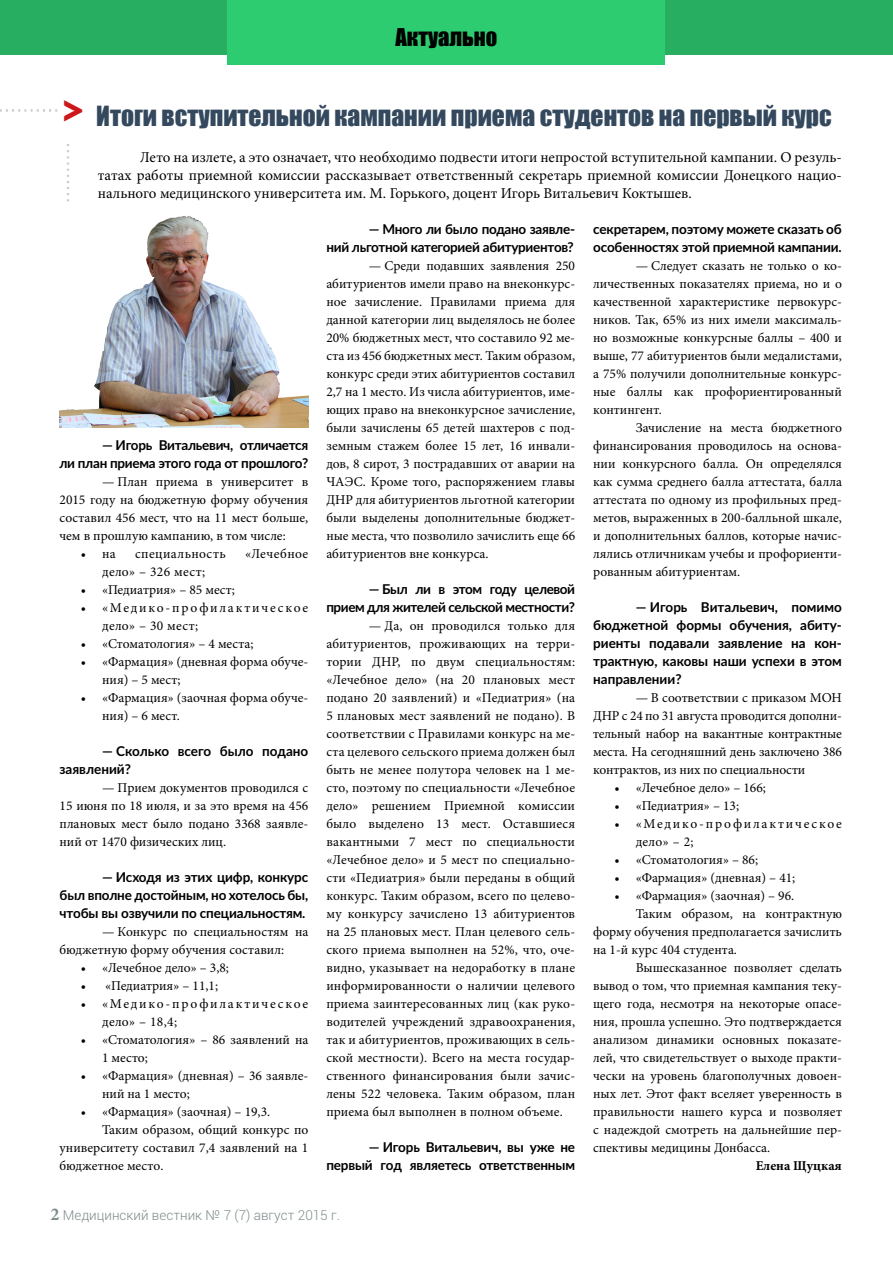
<style>
.page{position:relative;width:893px;height:1263px;background:#fff}
.page>*{position:absolute;margin:0;border:0;box-sizing:border-box;transform-origin:0 0}
.t1{font:25.5px "Impact";color:#34495e}
.t2{font:22.5px "Impact";color:#000}
.t3{font:15px/18px "Minion Pro";color:#000;text-align:justify}
.t4{font:13.5px/18px "Minion Pro";color:#000;text-align:justify}
.t5{font:700 13.5px/18px "Lato";letter-spacing:-.015em;color:#000;text-align:right}
.t6{font:13.5px/18px "Minion Pro";letter-spacing:.135em;color:#000}
.t7{font:13.5px/18px "Minion Pro";letter-spacing:.13em;color:#000}
.t8{font:13.5px "Minion Pro";letter-spacing:.03em;color:#000}
.t9{font:300 13.5px "Roboto";color:#7f8c8d}
.t10{font:700 13.5px "Minion Pro";color:#000}
.s1{font-family:"Lato";font-weight:800;font-size:45px;color:#cd171a}
.s2{font-family:"Minion Pro";font-weight:700;font-size:18px}
</style>
<div class="page">
<div style="left:0;top:0;width:893px;height:54px;background:#27ae60"></div>
<div style="left:228px;top:0;width:437px;height:65px;background:#2ecc71"></div>
<img style="left:0;top:109px;width:58px;height:3px">
<img style="left:60px;top:199px;width:248px;height:228px">
<h2 class="t2" style="left:396px;top:20px;width:103px">Актуально</h2>
<h1 class="t1" style="left:60px;top:96px;width:774px"><span class="s1">&gt;</span> Итоги вступительной кампании приема студентов на первый курс</h1>
<p class="t3" style="left:98px;top:148px;width:746px;text-indent:43px">Лето на излете, а это означает, что необходимо подвести итоги непростой вступительной кампании. О резуль&shy;татах работы приемной комиссии рассказывает ответственный секретарь приемной комиссии Донецкого нацио&shy;нального медицинского университета им. М. Горького, доцент Игорь Витальевич Коктышев.</p>
<p class="t5" style="left:60px;top:435px;width:250px">— Игорь Витальевич, отличается<br>ли план приема этого года от прошлого?</p>
<p class="t4" style="left:60px;top:473px;width:250px;text-indent:43px">— План приема в университет в 2015 году на бюджетную форму обучения составил 456 мест, что на 11 мест больше, чем в прошлую кампанию, в том числе:</p>
<p class="t4" style="left:81px;top:545px;width:36px">• на</p>
<p class="t8" style="left:135px;top:545px;width:92px">специальность</p>
<p class="t8" style="left:245px;top:545px;width:65px">«Лечебное</p>
<p class="t8" style="left:102px;top:563px;width:105px">дело» – 326 мест;</p>
<p class="t4" style="left:81px;top:581px;width:156px">• «Педиатрия» – 85 мест;</p>
<p class="t7" style="left:102px;top:599px;width:208px;text-indent:-21px">• «Медико-профилактическое дело» – 30 мест;</p>
<p class="t4" style="left:81px;top:635px;width:174px">• «Стоматология» – 4 места;</p>
<p class="t4" style="left:102px;top:653px;width:208px;text-indent:-21px">• «Фармация» (дневная форма обуче&shy;ния) – 5 мест;</p>
<p class="t4" style="left:102px;top:689px;width:208px;text-indent:-21px">• «Фармация» (заочная форма обуче&shy;ния) – 6 мест.</p>
<p class="t5" style="left:60px;top:741px;width:250px;text-align:left;text-indent:43px">— Сколько всего было подано заявлений?</p>
<p class="t4" style="left:60px;top:779px;width:250px;text-indent:43px">— Прием документов проводился с 15 июня по 18 июля, и за это время на 456 плановых мест было подано 3368 заявле&shy;ний от 1470 физических лиц.</p>
<p class="t5" style="left:60px;top:867px;width:250px;text-align:justify;text-indent:43px">— Исходя из этих цифр, конкурс был вполне достойным, но хотелось бы, чтобы вы озвучили по специальностям.</p>
<p class="t4" style="left:60px;top:923px;width:250px;text-indent:43px">— Конкурс по специальностям на бюджетную форму обучения составил:</p>
<p class="t4" style="left:81px;top:959px;width:150px">• «Лечебное дело» – 3,8;</p>
<p class="t4" style="left:81px;top:977px;width:139px">• «Педиатрия» – 11,1;</p>
<p class="t6" style="left:102px;top:995px;width:208px;text-indent:-21px">• «Медико-профилактическое дело» – 18,4;</p>
<p class="t4" style="left:102px;top:1031px;width:208px;text-indent:-21px">• «Стоматология» – 86 заявлений на<br>1 место;</p>
<p class="t4" style="left:102px;top:1067px;width:208px;text-indent:-21px">• «Фармация» (дневная) – 36 заявле&shy;ний на 1 место;</p>
<p class="t4" style="left:81px;top:1103px;width:191px">• «Фармация» (заочная) – 19,3.</p>
<p class="t4" style="left:102px;top:1121px;width:208px">Таким образом, общий конкурс по</p>
<p class="t4" style="left:60px;top:1139px;width:250px">университету составил 7,4 заявлений на 1</p>
<p class="t4" style="left:60px;top:1157px;width:105px">бюджетное место.</p>
<p class="t5" style="left:326px;top:219px;width:250px">— Много ли было подано заявле-<br>ний льготной категорией абитуриентов?</p>
<p class="t4" style="left:326px;top:257px;width:250px;text-indent:43px">— Среди подавших заявления 250 абитуриентов имели право на внеконкурс&shy;ное зачисление. Правилами приема для данной категории лиц выделялось не более 20% бюджетных мест, что составило 92 ме&shy;ста из 456 бюджетных мест. Таким образом, конкурс среди этих абитуриентов составил 2,7 на 1 место. Из числа абитуриентов, име&shy;ющих право на внеконкурсное зачисление, были зачислены 65 детей шахтеров с под&shy;земным стажем более 15 лет, 16 инвали&shy;дов, 8 сирот, 3 пострадавших от аварии на ЧАЭС. Кроме того, распоряжением главы ДНР для абитуриентов льготной категории были выделены дополнительные бюджет&shy;ные места, что позволило зачислить еще 66 абитуриентов вне конкурса.</p>
<p class="t5" style="left:326px;top:579px;width:250px">— Был ли в этом году целевой<br>прием для жителей сельской местности?</p>
<p class="t4" style="left:326px;top:617px;width:250px;text-indent:43px">— Да, он проводился только для абитуриентов, проживающих на терри&shy;тории ДНР, по двум специальностям: «Лечебное дело» (на 20 плановых мест подано 20 заявлений) и «Педиатрия» (на 5 плановых мест заявлений не подано). В соответствии с Правилами конкурс на ме&shy;ста целевого сельского приема должен был быть не менее полутора человек на 1 ме&shy;сто, поэтому по специальности «Лечебное дело» решением Приемной комиссии было выделено 13 мест. Оставшиеся вакантными 7 мест по специальности «Лечебное дело» и 5 мест по специально&shy;сти «Педиатрия» были переданы в общий конкурс. Таким образом, всего по целево&shy;му конкурсу зачислено 13 абитуриентов на 25 плановых мест. План целевого сель&shy;ского приема выполнен на 52%, что, оче&shy;видно, указывает на недоработку в плане информированности о наличии целевого приема заинтересованных лиц (как руко&shy;водителей учреждений здравоохранения, так и абитуриентов, проживающих в сель&shy;ской местности). Всего на места государ&shy;ственного финансирования были зачис&shy;лены 522 человека. Таким образом, план приема был выполнен в полном объеме.</p>
<p class="t5" style="left:326px;top:1137px;width:250px">— Игорь Витальевич, вы уже не первый год являетесь ответственным</p>
<p class="t9" style="left:51px;top:1206px;width:291px"><span class="s2">2</span> Медицинский вестник № 7 (7) август 2015 г.</p>
<p class="t5" style="left:593px;top:219px;width:250px;text-align:left">секретарем, поэтому можете сказать об особенностях этой приемной кампании.</p>
<p class="t4" style="left:593px;top:256px;width:250px;text-indent:43px">— Следует сказать не только о ко&shy;личественных показателях приема, но и о качественной характеристике первокурс&shy;ников. Так, 65% из них имели максималь&shy;но возможные конкурсные баллы – 400 и выше, 77 абитуриентов были медалистами, а 75% получили дополнительные конкурс&shy;ные баллы как профориентированный контингент.</p>
<p class="t4" style="left:593px;top:418px;width:250px;text-indent:43px">Зачисление на места бюджетного финансирования проводилось на основа&shy;нии конкурсного балла. Он определялся как сумма среднего балла аттестата, балла аттестата по одному из профильных пред&shy;метов, выраженных в 200-балльной шкале, и дополнительных баллов, которые начис&shy;лялись отличникам учебы и профориенти&shy;рованным абитуриентам.</p>
<p class="t5" style="left:593px;top:597px;width:250px;text-align:justify;text-indent:43px">— Игорь Витальевич, помимо бюджетной формы обучения, абиту&shy;риенты подавали заявление на кон&shy;трактную, каковы наши успехи в этом направлении?</p>
<p class="t4" style="left:593px;top:688px;width:250px;text-indent:43px">— В соответствии с приказом МОН ДНР с 24 по 31 августа проводится дополни&shy;тельный набор на вакантные контрактные места. На сегодняшний день заключено 386 контрактов, из них по специальности</p>
<p class="t4" style="left:614px;top:778px;width:153px">• «Лечебное дело» – 166;</p>
<p class="t4" style="left:614px;top:796px;width:126px">• «Педиатрия» – 13;</p>
<p class="t6" style="left:636px;top:814px;width:208px;text-indent:-21px">• «Медико-профилактическое дело» – 2;</p>
<p class="t4" style="left:614px;top:850px;width:145px">• «Стоматология» – 86;</p>
<p class="t4" style="left:614px;top:868px;width:182px">• «Фармация» (дневная) – 41;</p>
<p class="t4" style="left:614px;top:886px;width:181px">• «Фармация» (заочная) – 96.</p>
<p class="t4" style="left:636px;top:904px;width:208px">Таким образом, на контрактную</p>
<p class="t4" style="left:593px;top:922px;width:250px">форму обучения предполагается зачислить</p>
<p class="t4" style="left:593px;top:940px;width:145px">на 1-й курс 404 студента.</p>
<p class="t4" style="left:636px;top:958px;width:208px">Вышесказанное позволяет сделать</p>
<p class="t4" style="left:593px;top:976px;width:250px">вывод о том, что приемная кампания теку-</p>
<p class="t4" style="left:593px;top:994px;width:250px">щего года, несмотря на некоторые опасе-</p>
<p class="t4" style="left:593px;top:1012px;width:250px">ния, прошла успешно. Это подтверждается</p>
<p class="t4" style="left:593px;top:1030px;width:250px">анализом динамики основных показате-</p>
<p class="t4" style="left:593px;top:1048px;width:250px">лей, что свидетельствует о выходе практи-</p>
<p class="t4" style="left:593px;top:1066px;width:250px">чески на уровень благополучных довоен-</p>
<p class="t4" style="left:593px;top:1084px;width:250px">ных лет. Этот факт вселяет уверенность в</p>
<p class="t4" style="left:593px;top:1102px;width:250px">правильности нашего курса и позволяет</p>
<p class="t4" style="left:593px;top:1120px;width:250px">с надеждой смотреть на дальнейшие пер-</p>
<p class="t4" style="left:593px;top:1138px;width:179px">спективы медицины Донбасса.</p>
<p class="t10" style="left:756px;top:1156px;width:88px">Елена Щуцкая</p>
</div>
